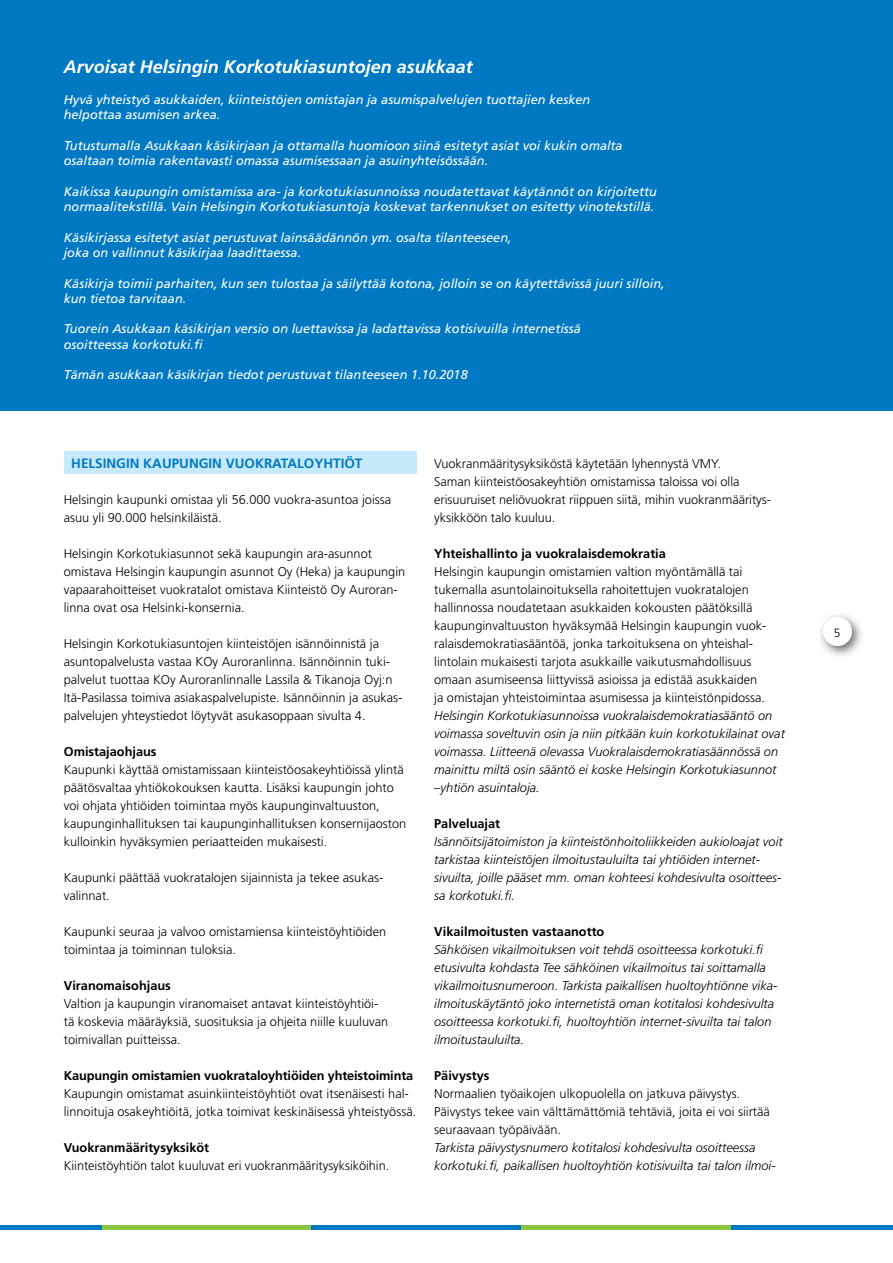
<style>
.page{position:relative;width:893px;height:1263px;background:#fff}
.page>*{position:absolute;margin:0;border:0;box-sizing:border-box;transform-origin:0 0}
.t1{font:italic 700 18px "Frutiger";color:#fff}
.t2{font:700 13.5px "Frutiger";color:#0079c2}
.t3{font:300 12.75px/18px "Frutiger";color:#000}
.t4{font:italic 300 12.75px/18px "Frutiger";color:#000}
.t5{font:italic 12.75px/15.3px "Frutiger";color:#fff}
.t6{font:700 12.75px "Frutiger";color:#000}
.t7{font:300 12px "Frutiger";color:#000}
</style>
<div class="page">
<div style="left:0;top:1225px;width:102px;height:5px;background:#0079c2"></div>
<div style="left:102px;top:1225px;width:210px;height:5px;background:#8cc63e"></div>
<div style="left:312px;top:1225px;width:209px;height:5px;background:#0079c2"></div>
<div style="left:730px;top:1225px;width:163px;height:5px;background:#0079c2"></div>
<div style="left:521px;top:1225px;width:210px;height:5px;background:#8cc63e"></div>
<img style="left:820px;top:615px;width:42px;height:41px">
<div style="left:823px;top:617px;width:29px;height:29px;background:#fff;border-radius:50%"></div>
<div style="left:0;top:138px;width:102px;height:5px;background:#0079c2"></div>
<div style="left:1px;top:0;width:892px;height:410px;background:#0079c2"></div>
<div style="left:64px;top:451px;width:353px;height:23px;background:#c6eafb"></div>
<h1 class="t1" style="left:64px;top:56px;width:411px">Arvoisat Helsingin Korkotukiasuntojen asukkaat</h1>
<p class="t5" style="left:64px;top:92px;width:528px">Hyvä yhteistyö asukkaiden, kiinteistöjen omistajan ja asumispalvelujen tuottajien kesken helpottaa asumisen arkea.</p>
<p class="t5" style="left:64px;top:138px;width:560px">Tutustumalla Asukkaan käsikirjaan ja ottamalla huomioon siinä esitetyt asiat voi kukin omalta osaltaan toimia rakentavasti omassa asumisessaan ja asuinyhteisössään.</p>
<p class="t5" style="left:64px;top:184px;width:595px">Kaikissa kaupungin omistamissa ara- ja korkotukiasunnoissa noudatettavat käytännöt on kirjoitettu normaalitekstillä. Vain Helsingin Korkotukiasuntoja koskevat tarkennukset on esitetty vinotekstillä.</p>
<p class="t5" style="left:64px;top:230px;width:449px">Käsikirjassa esitetyt asiat perustuvat lainsäädännön ym. osalta tilanteeseen, joka on vallinnut käsikirjaa laadittaessa.</p>
<p class="t5" style="left:64px;top:275px;width:602px">Käsikirja toimii parhaiten, kun sen tulostaa ja säilyttää kotona, jolloin se on käytettävissä juuri silloin, kun tietoa tarvitaan.</p>
<p class="t5" style="left:64px;top:321px;width:519px">Tuorein Asukkaan käsikirjan versio on luettavissa ja ladattavissa kotisivuilla internetissä osoitteessa korkotuki.fi</p>
<p class="t5" style="left:64px;top:367px;width:405px">Tämän asukkaan käsikirjan tiedot perustuvat tilanteeseen 1.10.2018</p>
<p class="t2" style="left:71px;top:455px;width:293px">HELSINGIN KAUPUNGIN VUOKRATALOYHTIÖT</p>
<p class="t3" style="left:64px;top:491px;width:329px">Helsingin kaupunki omistaa yli 56.000 vuokra-asuntoa joissa asuu yli 90.000 helsinkiläistä.</p>
<p class="t3" style="left:64px;top:545px;width:343px">Helsingin Korkotukiasunnot sekä kaupungin ara-asunnot omistava Helsingin kaupungin asunnot Oy (Heka) ja kaupungin vapaarahoitteiset vuokratalot omistava Kiinteistö Oy Auroran&shy;linna ovat osa Helsinki-konsernia.</p>
<p class="t3" style="left:64px;top:635px;width:340px">Helsingin Korkotukiasuntojen kiinteistöjen isännöinnistä ja asuntopalvelusta vastaa KOy Auroranlinna. Isännöinnin tuki&shy;palvelut tuottaa KOy Auroranlinnalle Lassila &amp; Tikanoja Oyj:n Itä-Pasilassa toimiva asiakaspalvelupiste. Isännöinnin ja asukas&shy;palvelujen yhteystiedot löytyvät asukasoppaan sivulta 4.</p>
<p class="t6" style="left:64px;top:744px;width:94px">Omistajaohjaus</p>
<p class="t3" style="left:64px;top:761px;width:344px">Kaupunki käyttää omistamissaan kiinteistöosakeyhtiöissä ylintä päätösvaltaa yhtiökokouksen kautta. Lisäksi kaupungin johto voi ohjata yhtiöiden toimintaa myös kaupunginvaltuuston, kaupunginhallituksen tai kaupunginhallituksen konsernijaoston kulloinkin hyväksymien periaatteiden mukaisesti.</p>
<p class="t3" style="left:64px;top:869px;width:321px">Kaupunki päättää vuokratalojen sijainnista ja tekee asukas&shy;valinnat.</p>
<p class="t3" style="left:64px;top:923px;width:324px">Kaupunki seuraa ja valvoo omistamiensa kiinteistöyhtiöiden toimintaa ja toiminnan tuloksia.</p>
<p class="t6" style="left:64px;top:978px;width:109px">Viranomaisohjaus</p>
<p class="t3" style="left:64px;top:995px;width:326px">Valtion ja kaupungin viranomaiset antavat kiinteistöyhtiöi&shy;tä koskevia määräyksiä, suosituksia ja ohjeita niille kuuluvan toimivallan puitteissa.</p>
<p class="t6" style="left:64px;top:1068px;width:351px">Kaupungin omistamien vuokrataloyhtiöiden yhteistoiminta</p>
<p class="t3" style="left:64px;top:1085px;width:354px">Kaupungin omistamat asuinkiinteistöyhtiöt ovat itsenäisesti hal&shy;linnoituja osakeyhtiöitä, jotka toimivat keskinäisessä yhteistyössä.</p>
<p class="t6" style="left:64px;top:1140px;width:147px">Vuokranmääritysyksiköt</p>
<p class="t3" style="left:64px;top:1157px;width:327px">Kiinteistöyhtiön talot kuuluvat eri vuokranmääritysyksiköihin.</p>
<p class="t3" style="left:434px;top:455px;width:338px">Vuokranmääritysyksiköstä käytetään lyhennystä VMY.<br>Saman kiinteistöosakeyhtiön omistamissa taloissa voi olla erisuuruiset neliövuokrat riippuen siitä, mihin vuokranmääritys - yksikköön talo kuuluu.</p>
<p class="t6" style="left:434px;top:546px;width:233px">Yhteishallinto ja vuokralaisdemokratia</p>
<p class="t3" style="left:434px;top:563px;width:334px">Helsingin kaupungin omistamien valtion myöntämällä tai tukemalla asuntolainoituksella rahoitettujen vuokratalojen hallinnossa noudatetaan asukkaiden kokousten päätöksillä kaupunginvaltuuston hyväksymää Helsingin kaupungin vuok&shy;ralaisdemokratiasääntöä, jonka tarkoituksena on yhteishal&shy;lintolain mukaisesti tarjota asukkaille vaikutusmahdollisuus omaan asumiseensa liittyvissä asioissa ja edistää asukkaiden ja omistajan yhteistoimintaa asumisessa ja kiinteistönpidossa.</p>
<p class="t4" style="left:434px;top:707px;width:352px">Helsingin Korkotukiasunnoissa vuokralaisdemokratiasääntö on voimassa soveltuvin osin ja niin pitkään kuin korkotukilainat ovat voimassa. Liitteenä olevassa Vuokralaisdemokratiasäännössä on mainittu miltä osin sääntö ei koske Helsingin Korkotukiasunnot –yhtiön asuintaloja.</p>
<p class="t6" style="left:434px;top:816px;width:67px">Palveluajat</p>
<p class="t4" style="left:434px;top:833px;width:350px">Isännöitsijätoimiston ja kiinteistönhoitoliikkeiden aukioloajat voit tarkistaa kiinteistöjen ilmoitustauluilta tai yhtiöiden internet&shy;sivuilta, joille pääset mm. oman kohteesi kohdesivulta osoittees&shy;sa korkotuki.fi.</p>
<p class="t6" style="left:434px;top:924px;width:172px">Vikailmoitusten vastaanotto</p>
<p class="t4" style="left:434px;top:941px;width:345px">Sähköisen vikailmoituksen voit tehdä osoitteessa korkotuki.fi etusivulta kohdasta Tee sähköinen vikailmoitus tai soittamalla vikailmoitusnumeroon. Tarkista paikallisen huoltoyhtiönne vika&shy;ilmoituskäytäntö joko internetistä oman kotitalosi kohdesivulta osoitteessa korkotuki.fi, huoltoyhtiön internet-sivuilta tai talon ilmoitustauluilta.</p>
<p class="t6" style="left:434px;top:1068px;width:57px">Päivystys</p>
<p class="t3" style="left:434px;top:1085px;width:337px">Normaalien työaikojen ulkopuolella on jatkuva päivystys.<br>Päivystys tekee vain välttämättömiä tehtäviä, joita ei voi siirtää seuraavaan työpäivään.</p>
<p class="t4" style="left:434px;top:1139px;width:343px">Tarkista päivystysnumero kotitalosi kohdesivulta osoitteessa korkotuki.fi, paikallisen huoltoyhtiön kotisivuilta tai talon ilmoi-</p>
<p class="t7" style="left:834px;top:626px;width:8px">5</p>
</div>
